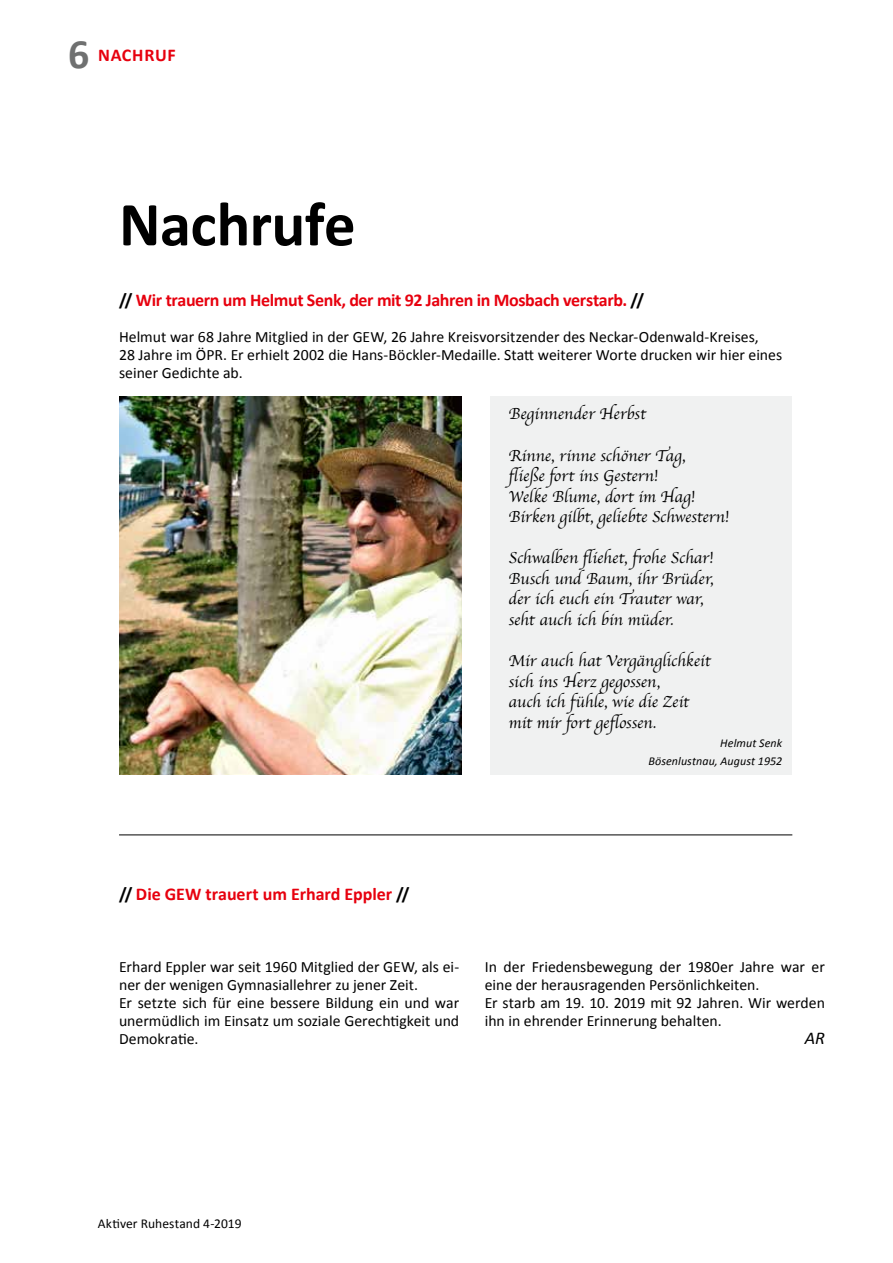
<style>
.page{position:relative;width:893px;height:1263px;background:#fff}
.page>*{position:absolute;margin:0;border:0;box-sizing:border-box;transform-origin:0 0}
.t1{font:700 63px "Calibri";letter-spacing:-.01em;color:#000}
.t2{font:700 42px "Calibri";color:#6f7070}
.t3{font:700 18px "Calibri";letter-spacing:-.02em;color:#e7000e}
.t4{font:700 18px "Calibri";color:#e7000e}
.t5{font:700 18px "Calibri";letter-spacing:.035em;color:#e7000e}
.t6{font:italic 18px "Calibri";color:#000}
.t7{font:16.5px/20.5px "Apple Chancery";color:#000}
.t8{font:15.75px/18px "Calibri";color:#000}
.t9{font:13.5px "Calibri";letter-spacing:.005em;color:#000}
.t10{font:italic 12px/18px "Calibri";letter-spacing:.01em;color:#000;text-align:right}
.s1{color:#000}
</style>
<div class="page">
<img style="left:119px;top:396px;width:343px;height:378px">
<div style="left:490px;top:396px;width:302px;height:378px;background:#f0f1f1"></div>
<hr style="left:119px;top:834px;width:673px;height:1px;background:#000">
<h2 class="t2" style="left:68px;top:27px;width:23px">6</h2>
<p class="t5" style="left:98px;top:44px;width:79px">NACHRUF</p>
<h1 class="t1" style="left:119px;top:184px;width:238px">Nachrufe</h1>
<p class="t3" style="left:119px;top:289px;width:527px"><span class="s1">//</span> Wir trauern um Helmut Senk, der mit 92 Jahren in Mosbach verstarb. <span class="s1">//</span></p>
<p class="t8" style="left:119px;top:328px;width:665px">Helmut war 68 Jahre Mitglied in der GEW, 26 Jahre Kreisvorsitzender des Neckar-Odenwald-Kreises,<br>28 Jahre im ÖPR. Er erhielt 2002 die Hans-Böckler-Medaille. Statt weiterer Worte drucken wir hier eines seiner Gedichte ab.</p>
<p class="t4" style="left:119px;top:883px;width:292px"><span class="s1">//</span> Die GEW trauert um Erhard Eppler <span class="s1">//</span></p>
<p class="t7" style="left:508px;top:404px;width:139px">Beginnender Herbst</p>
<p class="t7" style="left:508px;top:445px;width:222px">Rinne, rinne schöner Tag,<br>fließe fort ins Gestern!<br>Welke Blume, dort im Hag!<br>Birken gilbt, geliebte Schwestern!</p>
<p class="t7" style="left:508px;top:548px;width:207px">Schwalben fliehet, frohe Schar!<br>Busch und Baum, ihr Brüder, der ich euch ein Trauter war, seht auch ich bin müder.</p>
<p class="t7" style="left:508px;top:650px;width:203px">Mir auch hat Vergänglichkeit sich ins Herz gegossen,<br>auch ich fühle, wie die Zeit mit mir fort geflossen.</p>
<p class="t10" style="left:648px;top:734px;width:135px">Helmut Senk<br>Bösenlustnau, August 1952</p>
<p class="t8" style="left:119px;top:958px;width:342px">Erhard Eppler war seit 1960 Mitglied der GEW, als ei&shy;ner der wenigen Gymnasiallehrer zu jener Zeit.<br>Er setzte sich für eine bessere Bildung ein und war unermüdlich im Einsatz um soziale Gerechtigkeit und Demokratie.</p>
<p class="t8" style="left:485px;top:958px;width:342px">In der Friedensbewegung der 1980er Jahre war er eine der herausragenden Persönlichkeiten.<br>Er starb am 19. 10. 2019 mit 92 Jahren. Wir werden ihn in ehrender Erinnerung behalten.</p>
<p class="t6" style="left:805px;top:1026px;width:21px">AR</p>
<p class="t9" style="left:98px;top:1215px;width:145px">Aktiver Ruhestand 4-2019</p>
</div>
